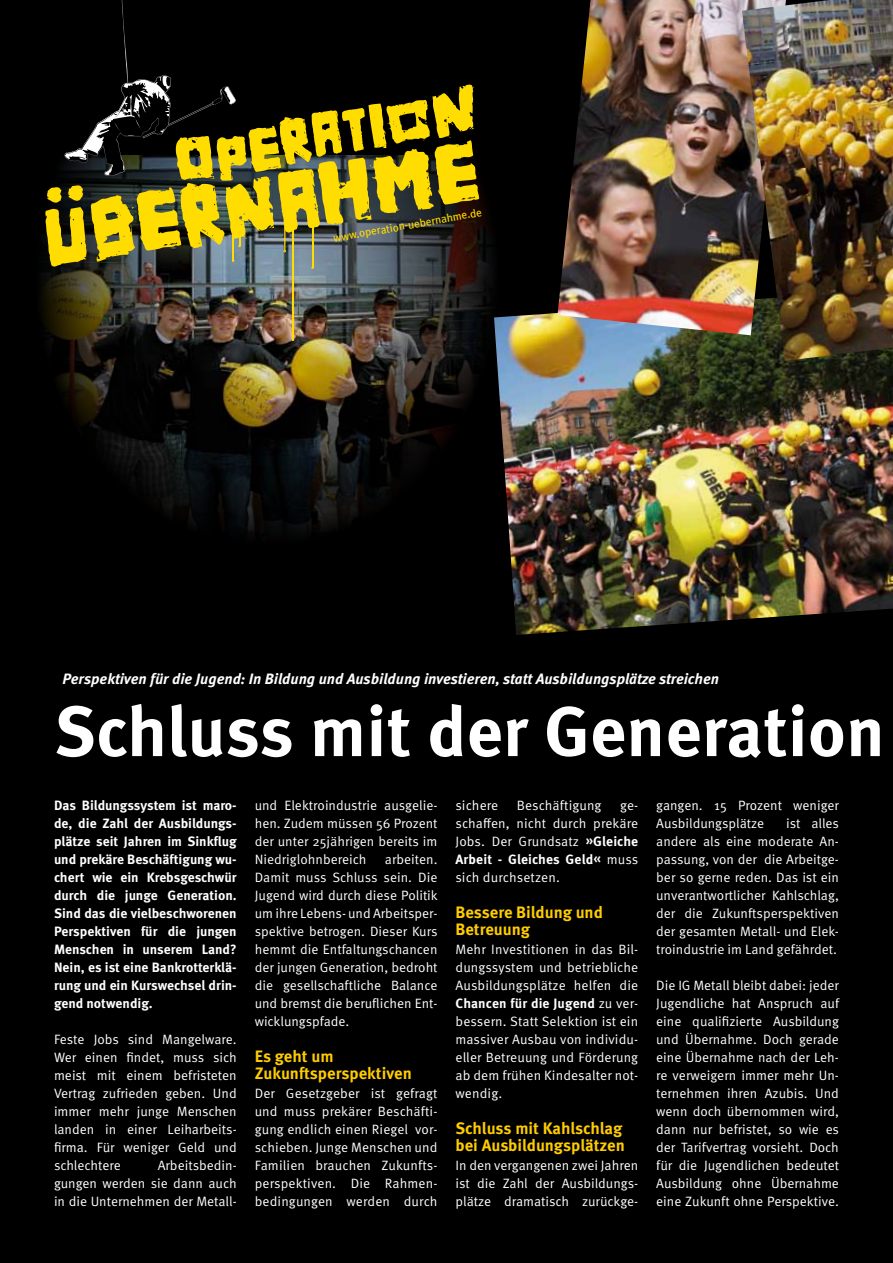
<style>
.page{position:relative;width:893px;height:1263px;background:#000}
.page>*{position:absolute;margin:0;border:0;box-sizing:border-box;transform-origin:0 0}
.t1{font:700 70.5px "Meta Pro";color:#fff}
.t2{font:700 16.5px/16.5px "Meta Pro";letter-spacing:-.005em;color:#fecc00}
.t3{font:italic 700 15px "Meta Pro";color:#fff}
.t4{font:13.5px/18px "Meta Pro";color:#fff;text-align:justify}
.t5{font:700 13.5px/18px "Meta Pro";color:#fff;text-align:justify}
.t6{font:11.25px "Meta Plus";color:#fd0}
.s1{font-weight:700}
</style>
<div class="page">
<img style="left:511px;top:313px;width:382px;height:322px">
<img style="left:557px;top:0;width:185px;height:335px">
<img style="left:742px;top:0;width:151px;height:361px">
<img style="left:41px;top:185px;width:470px;height:374px">
<hr style="left:292px;top:219px;width:2px;height:121px;background:#fd0">
<svg style="left:45px;top:165px;width:434px;height:102px;background:#7d7632"></svg>
<svg style="left:47px;top:0;width:427px;height:203px"></svg>
<hr style="left:233px;top:226px;width:1px;height:35px;background:#fd0">
<svg style="left:283px;top:224px;width:3px;height:28px"></svg>
<p class="t6" style="left:332px;top:232px;width:152px;rotate:-10deg">www.operation-uebernahme.de</p>
<p class="t3" style="left:63px;top:669px;width:658px">Perspektiven für die Jugend: In Bildung und Ausbildung investieren, statt Ausbildungsplätze streichen</p>
<h1 class="t1" style="left:54px;top:687px;width:832px">Schluss mit der Generation</h1>
<p class="t5" style="left:54px;top:796px;width:184px">Das Bildungssystem ist maro&shy;de, die Zahl der Ausbildungs&shy;plätze seit Jahren im Sinkflug und prekäre Beschäftigung wu&shy;chert wie ein Krebsgeschwür durch die junge Generation.<br>Sind das die vielbeschworenen Perspektiven für die jungen Menschen in unserem Land?<br>Nein, es ist eine Bankrotterklä&shy;rung und ein Kurswechsel drin&shy;gend notwendig.</p>
<p class="t4" style="left:54px;top:1030px;width:184px">Feste Jobs sind Mangelware.<br>Wer einen findet, muss sich meist mit einem befristeten Vertrag zufrieden geben. Und immer mehr junge Menschen landen in einer Leiharbeits&shy;firma. Für weniger Geld und schlechtere</p>
<p class="t4" style="left:54px;top:1156px;width:184px;text-indent:104px">Arbeitsbedin&shy;gungen werden sie dann auch in die Unternehmen der Metall-</p>
<p class="t4" style="left:255px;top:796px;width:184px">und Elektroindustrie ausgelie&shy;hen. Zudem müssen 56 Prozent der unter 25jährigen bereits im Niedriglohnbereich</p>
<p class="t4" style="left:255px;top:850px;width:185px;text-indent:130px">arbeiten.<br>Damit muss Schluss sein. Die Jugend wird durch diese Politik um ihre Lebens- und Arbeitsper&shy;spektive betrogen. Dieser Kurs hemmt die Entfaltungschancen der jungen Generation, bedroht die gesellschaftliche Balance und bremst die beruflichen Ent&shy;wicklungspfade.</p>
<p class="t2" style="left:255px;top:1048px;width:159px">Es geht um<br>Zukunftsperspektiven</p>
<p class="t4" style="left:255px;top:1084px;width:184px">Der Gesetzgeber ist gefragt und muss prekärer Beschäfti&shy;gung endlich einen Riegel vor&shy;schieben. Junge Menschen und Familien brauchen Zukunfts&shy;perspektiven. Die Rahmen&shy;bedingungen werden durch</p>
<p class="t4" style="left:455px;top:796px;width:44px">sichere</p>
<p class="t4" style="left:517px;top:796px;width:86px">Beschäftigung</p>
<p class="t4" style="left:455px;top:796px;width:184px;text-indent:165px">ge&shy;schaffen, nicht durch prekäre Jobs. Der Grundsatz <span class="s1">»Gleiche Arbeit - Gleiches Geld«</span> muss sich durchsetzen.</p>
<p class="t2" style="left:455px;top:904px;width:149px">Bessere Bildung und<br>Betreuung</p>
<p class="t4" style="left:455px;top:940px;width:184px">Mehr Investitionen in das Bil&shy;dungssystem und betriebliche Ausbildungsplätze helfen die <span class="s1">Chancen für die Jugend</span> zu ver&shy;bessern. Statt Selektion ist ein massiver Ausbau von individu&shy;eller Betreuung und Förderung ab dem frühen Kindesalter not&shy;wendig.</p>
<p class="t2" style="left:455px;top:1120px;width:171px">Schluss mit Kahlschlag bei Ausbildungsplätzen</p>
<p class="t4" style="left:455px;top:1156px;width:184px">In den vergangenen zwei Jahren ist die Zahl der Ausbildungs&shy;plätze dramatisch zurückge-</p>
<p class="t4" style="left:656px;top:796px;width:184px">gangen. 15 Prozent weniger<br>Ausbildungsplätze</p>
<p class="t4" style="left:656px;top:814px;width:184px;text-indent:130px">ist alles andere als eine moderate An&shy;passung, von der die Arbeitge&shy;ber so gerne reden. Das ist ein unverantwortlicher Kahlschlag, der die Zukunftsperspektiven der gesamten Metall- und Elek&shy;troindustrie im Land gefährdet.</p>
<p class="t4" style="left:656px;top:976px;width:184px">Die IG Metall bleibt dabei: jeder Jugendliche hat Anspruch auf eine qualifizierte Ausbildung und Übernahme. Doch gerade eine Übernahme nach der Leh&shy;re verweigern immer mehr Un&shy;ternehmen ihren Azubis. Und wenn doch übernommen wird, dann nur befristet, so wie es der Tarifvertrag vorsieht. Doch für die Jugendlichen bedeutet Ausbildung ohne Übernahme eine Zukunft ohne Perspektive.</p>
</div>
